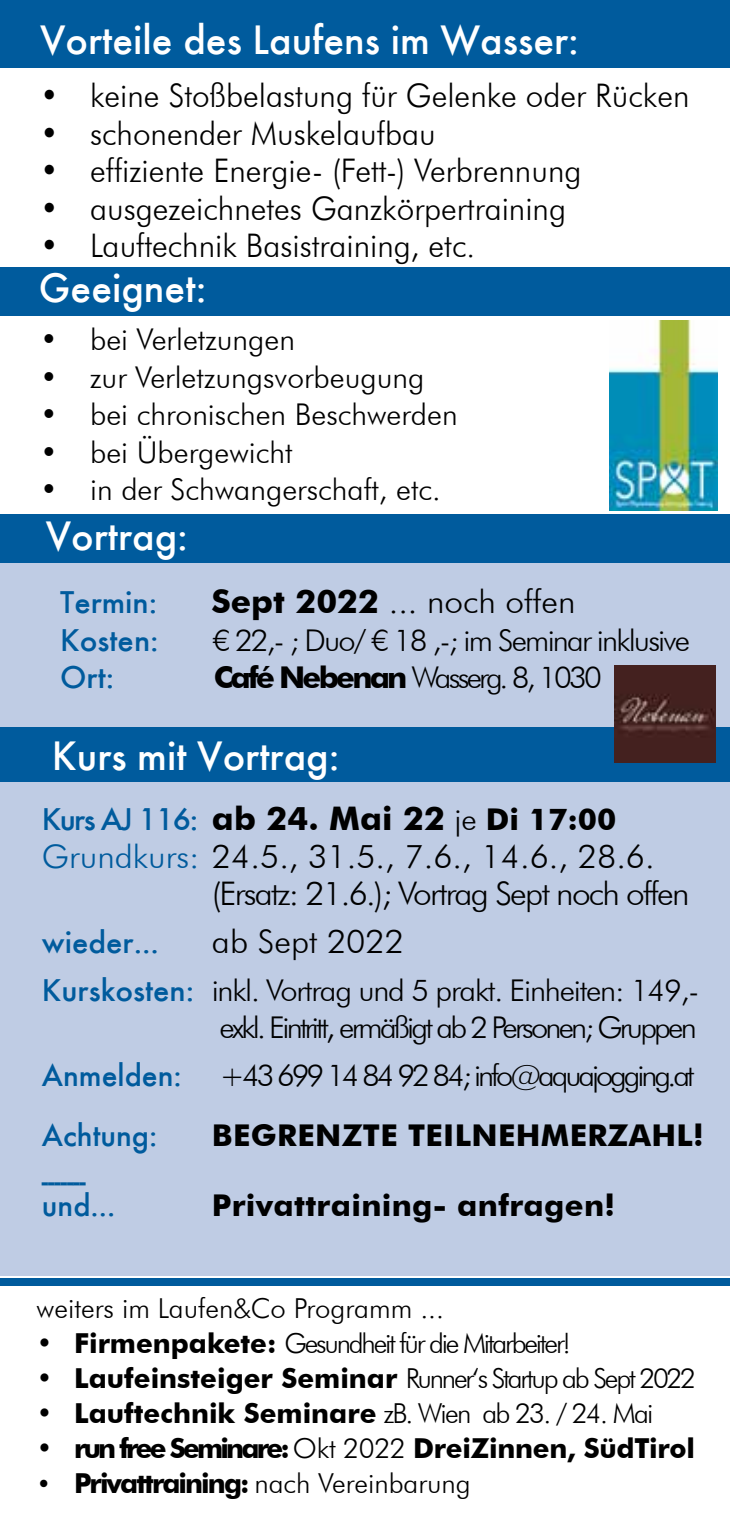
<style>
.page{position:relative;width:730px;height:1517px;background:#fff}
.page>*{position:absolute;margin:0;border:0;box-sizing:border-box;transform-origin:0 0}
.t1{font:500 42.5px "Futura";color:#fff}
.t2{font:300 32.5px "Futura BT";color:#000}
.t3{font:300 32.5px/37.5px "Futura BT";letter-spacing:-.05em;color:#000}
.t4{font:500 32.5px/25px "Futura";color:#005b9d}
.t5{font:500 32.5px "Futura";letter-spacing:-.05em;color:#005b9d}
.t6{font:300 30px/37.5px "Futura BT";letter-spacing:-.09em;color:#000;text-align:right}
.t7{font:300 30px "Futura BT";color:#000}
.t8{font:700 30px "Futura BT";letter-spacing:.01em;color:#000}
.t9{font:300 30px "Futura BT";letter-spacing:-.1em;color:#000}
.t10{font:300 30px "Futura BT";letter-spacing:-.06em;color:#000}
.t11{font:300 27.5px "Futura BT";letter-spacing:-.08em;color:#000}
.t12{font:300 27.5px "Futura BT";color:#000}
.t13{font:700 27.5px "Futura BT";letter-spacing:-.01em;color:#000}
.t14{font:300 27.5px "Futura BT";letter-spacing:-.06em;color:#000}
.s1{font-size:30px}
.s2{font-weight:700}
.s3{font-family:"Futura BT";font-weight:700;color:#000}
.s4{font-family:"Futura BT";font-weight:300;font-size:30px;color:#000}
.s5{font-family:"Futura BT";font-weight:700;font-size:30px;color:#000}
.s6{color:#005b9d}
.s7{font-family:"Futura";font-weight:500;font-size:32.5px;color:#005b9d}
.s8{font-size:32.5px}
.s9{font-weight:300}
.s10{font-size:25px}
</style>
<div class="page">
<div style="left:0;top:540px;width:730px;height:736px;background:#bfcce4"></div>
<div style="left:0;top:0;width:730px;height:68px;background:#005b9d"></div>
<div style="left:0;top:728px;width:730px;height:54px;background:#005b9d"></div>
<div style="left:0;top:1277px;width:730px;height:8px;background:#005b9d"></div>
<div style="left:0;top:267px;width:730px;height:48px;background:#005b9d"></div>
<div style="left:0;top:514px;width:730px;height:48px;background:#005b9d"></div>
<img style="left:610px;top:320px;width:107px;height:190px">
<img style="left:614px;top:666px;width:102px;height:96px">
<h1 class="t1" style="left:40px;top:15px;width:540px">Vorteile des Laufens im Wasser:</h1>
<p class="t2" style="left:40px;top:76px;width:651px">• keine Stoßbelastung für Gelenke oder Rücken</p>
<p class="t2" style="left:40px;top:113px;width:397px">• schonender Muskelaufbau</p>
<p class="t2" style="left:40px;top:151px;width:543px">• effiziente Energie- (Fett-) Verbrennung</p>
<p class="t2" style="left:40px;top:188px;width:527px">• ausgezeichnetes Ganzkörpertraining</p>
<p class="t2" style="left:40px;top:226px;width:436px">• Lauftechnik Basistraining, etc<span class="s1">.</span></p>
<h1 class="t1" style="left:39px;top:263px;width:169px">Geeignet:</h1>
<p class="t7" style="left:40px;top:321px;width:256px">• bei Verletzungen</p>
<p class="t7" style="left:40px;top:359px;width:386px">• zur Verletzungsvorbeugung</p>
<p class="t7" style="left:40px;top:396px;width:419px">• bei chronischen Beschwerden</p>
<p class="t7" style="left:40px;top:434px;width:254px">• bei Übergewicht</p>
<p class="t7" style="left:40px;top:471px;width:402px">• in der Schwangerschaft, etc.</p>
<h1 class="t1" style="left:46px;top:510px;width:144px">Vortrag:</h1>
<p class="t4" style="left:60px;top:590px;width:99px">Termin:</p>
<p class="t2" style="left:211px;top:582px;width:366px"><span class="s2">Sept 2022</span> ... noch offen</p>
<p class="t4" style="left:60px;top:627px;width:100px">Kosten:</p>
<p class="t10" style="left:213px;top:621px;width:479px">€ 22,- ; Duo/ € 18 ,-; im Seminar inklusive</p>
<p class="t4" style="left:60px;top:665px;width:56px">Ort:</p>
<p class="t6" style="left:214px;top:658px;width:389px"><span class="s2">Café Nebenan</span> Wasserg. 8, 1030</p>
<h1 class="t1" style="left:52px;top:731px;width:289px">Kurs mit Vortrag:</h1>
<p class="t5" style="left:42px;top:800px;width:576px">Kurs AJ 116: <span class="s3">ab 24. Mai 22</span> <span class="s4">je</span> <span class="s5">Di 17:00</span></p>
<p class="t3" style="left:212px;top:837px;width:479px;text-indent:-170px"><span class="s6">Grundkurs:</span> 24.5., 31.5., 7.6., 14.6., 28.6. (Ersatz: 21.6.); Vortrag Sept noch offen</p>
<p class="t4" style="left:42px;top:929px;width:119px">wieder...</p>
<p class="t2" style="left:212px;top:921px;width:194px">ab Sept 2022</p>
<p class="t6" style="left:42px;top:971px;width:659px"><span class="s7">Kurskosten:</span> inkl. Vortrag und 5 prakt. Einheiten: 149,- exkl. Eintritt<span class="s8">,</span> ermäßigt ab 2 Personen; Gruppen</p>
<p class="t9" style="left:42px;top:1056px;width:654px"><span class="s7">Anmelden:</span> +43 699 14 84 92 84; info@aquajogging.at</p>
<p class="t4" style="left:42px;top:1122px;width:117px">Achtung:</p>
<p class="t8" style="left:212px;top:1116px;width:493px">BEGRENZTE TEILNEHMERZAHL!</p>
<p class="t4" style="left:42px;top:1167px;width:75px">------- und...</p>
<p class="t8" style="left:212px;top:1186px;width:405px">Privattraining- anfragen!</p>
<p class="t12" style="left:37px;top:1291px;width:409px">weiters im Laufen&amp;Co Programm ...</p>
<p class="t11" style="left:37px;top:1326px;width:536px">• <span class="s2">Firmenpakete:</span> Gesundheit für die Mitarbeiter!</p>
<p class="t11" style="left:37px;top:1361px;width:661px">• <span class="s2">Laufeinsteiger Seminar</span> Runner‘s StartupabSept2022</p>
<p class="t14" style="left:37px;top:1396px;width:618px">• <span class="s2">Lauftechnik Seminare</span> zB. Wien ab 23. / 24. Mai</p>
<p class="t13" style="left:37px;top:1431px;width:660px"><span class="s9">•</span> run free Seminare: <span class="s9">Okt 2022</span> DreiZinnen, SüdTirol</p>
<p class="t12" style="left:37px;top:1466px;width:436px"><span class="s10">•</span> <span class="s2">Privattraining:</span> nach Vereinbarung</p>
</div>
